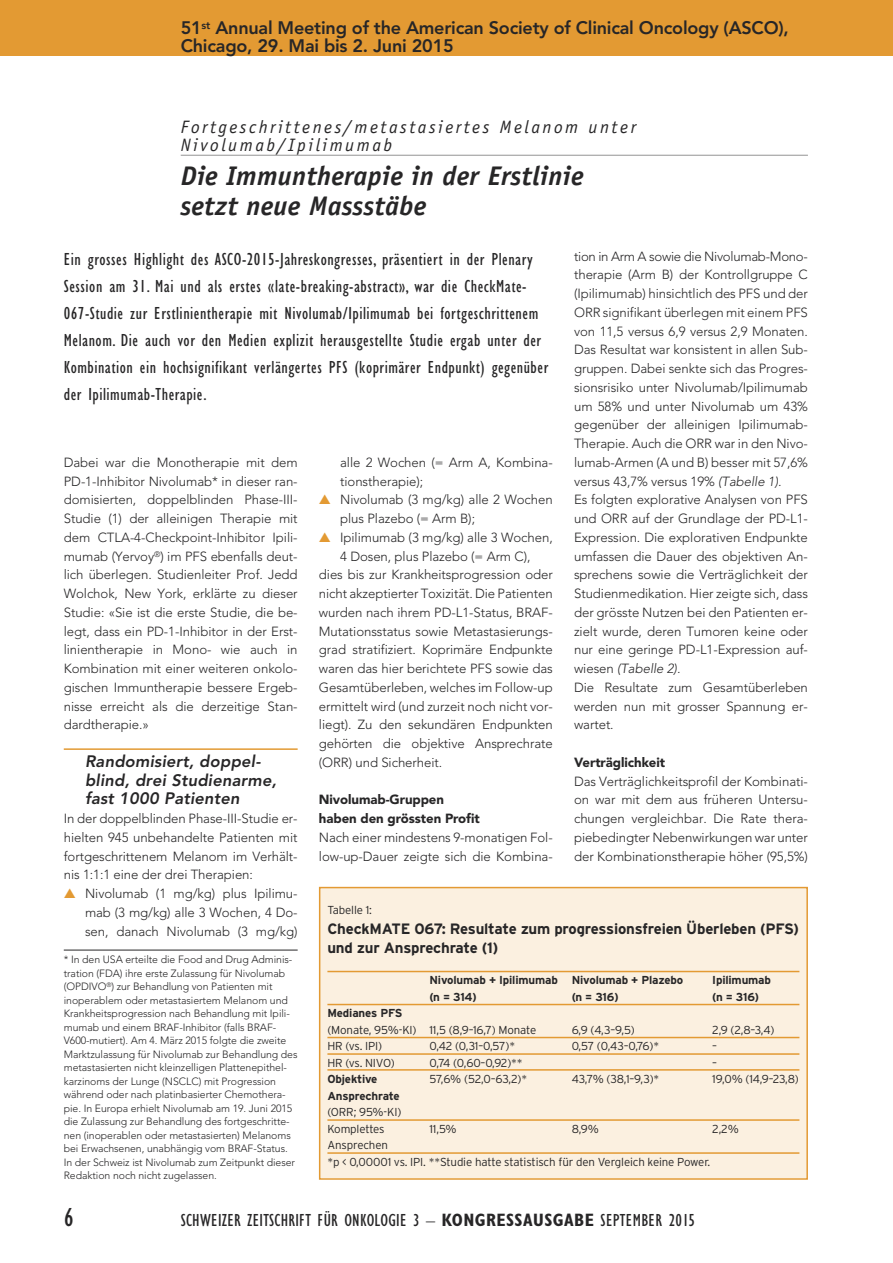
<style>
.page{position:relative;width:893px;height:1263px;background:#fff}
.page>*{position:absolute;margin:0;border:0;box-sizing:border-box;transform-origin:0 0}
.t1{font:italic 700 27px/30px "Officina Sans";letter-spacing:.01em;color:#272627}
.t2{font:condensed 27px "Gill Sans";color:#272627}
.t3{font:condensed 18px/27px "Gill Sans";letter-spacing:.03em;color:#272627}
.t4{font:800 18px/18px "Avenir";letter-spacing:-.01em;color:#272627}
.t5{font:italic 18px/18px "Officina Sans";letter-spacing:.14em;color:#272627}
.t6{font:italic 800 16.5px/18.8px "Avenir";letter-spacing:.01em;color:#272627}
.t7{font:700 15px/19.5px "Interstate";letter-spacing:-.015em;color:#272627}
.t8{font:300 13.2px/18.8px "Avenir";letter-spacing:-.005em;color:#272627;text-align:justify}
.t9{font:900 13.2px/18.8px "Avenir";letter-spacing:-.005em;color:#272627}
.t10{font:300 11.55px/16.5px "Interstate";letter-spacing:-.015em;color:#272627}
.t11{font:700 11.55px "Interstate";letter-spacing:-.015em;color:#272627}
.t12{font:300 10.5px/13.5px "Avenir";letter-spacing:-.005em;color:#272627}
.s1{font-style:italic}
.s2{color:#e39a33}
.s3{font-weight:700}
</style>
<div class="page">
<div style="left:0;top:0;width:893px;height:55px;background:#e39a33"></div>
<hr style="left:64px;top:748px;width:234px;height:2px;background:#e39a33">
<hr style="left:181px;top:155px;width:627px;height:1px;background:#939393">
<hr style="left:64px;top:950px;width:234px;height:1px;background:#272627">
<div style="left:320px;top:888px;width:486px;height:290px;background:#fbf0e0"></div>
<div style="left:319px;top:887px;width:489px;height:293px;border:2px solid #e39a33"></div>
<hr style="left:327px;top:971px;width:472px;height:1px;background:#e39a33">
<hr style="left:327px;top:1004px;width:472px;height:1px;background:#e39a33">
<hr style="left:327px;top:1037px;width:472px;height:1px;background:#e39a33">
<hr style="left:327px;top:1053px;width:472px;height:2px;background:#e39a33">
<hr style="left:327px;top:1069px;width:472px;height:2px;background:#e39a33">
<hr style="left:327px;top:1119px;width:472px;height:2px;background:#e39a33">
<hr style="left:327px;top:1152px;width:472px;height:2px;background:#e39a33">
<h2 class="t4" style="left:181px;top:18px;width:610px">51<sup>st</sup> Annual Meeting of the American Society of Clinical Oncology (ASCO),<br>Chicago, 29. Mai bis 2. Juni 2015</h2>
<h2 class="t5" style="left:181px;top:119px;width:457px">Fortgeschrittenes/metastasiertes Melanom unter<br>Nivolumab/Ipilimumab</h2>
<h1 class="t1" style="left:181px;top:163px;width:404px">Die Immuntherapie in der Erstlinie setzt neue Massstäbe</h1>
<p class="t8" style="left:574px;top:247px;width:235px;text-align:left">tion in Arm A sowie die Nivolumab-Mono&shy;therapie (Arm B) der Kontrollgruppe C (Ipilimumab) hinsichtlich des PFS und der ORR signifikant überlegen mit einem PFS von 11,5 versus 6,9 versus 2,9 Monaten.<br>Das Resultat war konsistent in allen Sub&shy;gruppen. Dabei senkte sich das Progres&shy;sionsrisiko unter Nivolumab/Ipilimumab um 58% und unter Nivolumab um 43% gegenüber der alleinigen Ipilimumab-Therapie. Auch die ORR war in den Nivo&shy;lumab-Armen (A und B) besser mit 57,6% versus 43,7% versus 19% <span class="s1">(Tabelle 1).<br></span>Es folgten explorative Analysen von PFS und ORR auf der Grundlage der PD-L1- Expression. Die explorativen Endpunkte umfassen die Dauer des objektiven An&shy;sprechens sowie die Verträglichkeit der Studienmedikation. Hier zeigte sich, dass der grösste Nutzen bei den Patienten er&shy;zielt wurde, deren Tumoren keine oder nur eine geringe PD-L1-Expression auf&shy;wiesen <span class="s1">(Tabelle 2).<br></span>Die Resultate zum Gesamtüberleben werden nun mit grosser Spannung er&shy;wartet.</p>
<p class="t9" style="left:574px;top:752px;width:93px">Verträglichkeit</p>
<p class="t8" style="left:574px;top:772px;width:235px">Das Verträglichkeitsprofil der Kombinati&shy;on war mit dem aus früheren Untersu&shy;chungen vergleichbar. Die Rate thera&shy;piebedingter Nebenwirkungen war unter der Kombinationstherapie höher (95,5%)</p>
<p class="t3" style="left:64px;top:247px;width:486px">Ein grosses Highlight des ASCO-2015-Jahreskongresses, präsentiert in der Plenary Session am 31. Mai und als erstes «late-breaking-abstract», war die CheckMate-067-Studie zur Erstlinientherapie mit Nivolumab/Ipilimumab bei fortgeschrittenem Melanom. Die auch vor den Medien explizit herausgestellte Studie ergab unter der Kombination ein hochsignifikant verlängertes PFS (koprimärer Endpunkt) gegenüber der Ipilimumab-Therapie.</p>
<p class="t8" style="left:64px;top:453px;width:235px">Dabei war die Monotherapie mit dem PD-1-Inhibitor Nivolumab* in dieser ran&shy;domisierten, doppelblinden Phase-III-Studie (1) der alleinigen Therapie mit dem CTLA-4-Checkpoint-Inhibitor Ipili&shy;mumab (Yervoy<sup>®</sup>) im PFS ebenfalls deut&shy;lich überlegen. Studienleiter Prof. Jedd Wolchok, New York, erklärte zu dieser Studie: «Sie ist die erste Studie, die be&shy;legt, dass ein PD-1-Inhibitor in der Erst&shy;linientherapie in Mono- wie auch in Kombination mit einer weiteren onkolo&shy;gischen Immuntherapie bessere Ergeb&shy;nisse erreicht als die derzeitige Stan&shy;dardtherapie.»</p>
<p class="t6" style="left:85px;top:752px;width:193px">Randomisiert, doppel&shy;blind, drei Studienarme, fast 1000 Patienten</p>
<p class="t8" style="left:64px;top:809px;width:235px">In der doppelblinden Phase-III-Studie er&shy;hielten 945 unbehandelte Patienten mit fortgeschrittenem Melanom im Verhält&shy;nis 1:1:1 eine der drei Therapien:</p>
<p class="t8" style="left:85px;top:884px;width:214px;text-indent:-21px"><span class="s2">▲</span> Nivolumab (1 mg/kg) plus Ipilimu&shy;mab (3 mg/kg) alle 3 Wochen, 4 Do&shy;sen, danach Nivolumab (3 mg/kg)</p>
<p class="t8" style="left:340px;top:453px;width:214px">alle 2 Wochen (= Arm A, Kombina&shy;tionstherapie);</p>
<p class="t8" style="left:340px;top:490px;width:214px;text-indent:-21px"><span class="s2">▲</span> Nivolumab (3 mg/kg) alle 2 Wochen plus Plazebo (= Arm B);</p>
<p class="t8" style="left:319px;top:528px;width:235px"><span class="s2">▲</span> Ipilimumab (3 mg/kg) alle 3 Wochen,</p>
<p class="t8" style="left:340px;top:547px;width:192px">4 Dosen, plus Plazebo (= Arm C),</p>
<p class="t8" style="left:319px;top:565px;width:235px">dies bis zur Krankheitsprogression oder</p>
<p class="t8" style="left:319px;top:584px;width:235px">nicht akzeptierter Toxizität. Die Patienten</p>
<p class="t8" style="left:319px;top:603px;width:235px">wurden nach ihrem PD-L1-Status, BRAF-</p>
<p class="t8" style="left:319px;top:622px;width:235px">Mutationsstatus sowie Metastasierungs-</p>
<p class="t8" style="left:319px;top:640px;width:235px">grad stratifiziert. Koprimäre Endpunkte</p>
<p class="t8" style="left:319px;top:659px;width:235px">waren das hier berichtete PFS sowie das</p>
<p class="t8" style="left:319px;top:678px;width:235px">Gesamtüberleben, welches im Follow-up</p>
<p class="t8" style="left:319px;top:697px;width:235px">ermittelt wird (und zurzeit noch nicht vor-</p>
<p class="t8" style="left:319px;top:715px;width:235px">liegt). Zu den sekundären Endpunkten</p>
<p class="t8" style="left:319px;top:734px;width:235px">gehörten die objektive Ansprechrate</p>
<p class="t8" style="left:319px;top:753px;width:125px">(ORR) und Sicherheit.</p>
<p class="t9" style="left:319px;top:790px;width:162px">Nivolumab-Gruppen haben den grössten Profit</p>
<p class="t8" style="left:319px;top:828px;width:235px">Nach einer mindestens 9-monatigen Fol&shy;low-up-Dauer zeigte sich die Kombina-</p>
<p class="t10" style="left:327px;top:902px;width:46px">Tabelle 1:</p>
<p class="t7" style="left:327px;top:919px;width:473px">CheckMATE 067: Resultate zum progressionsfreien Überleben (PFS) und zur Ansprechrate (1)</p>
<p class="t11" style="left:429px;top:973px;width:255px">Nivolumab + Ipilimumab Nivolumab + Plazebo</p>
<p class="t11" style="left:712px;top:973px;width:60px">Ipilimumab</p>
<p class="t11" style="left:429px;top:990px;width:49px">(n = 314)</p>
<p class="t11" style="left:572px;top:990px;width:48px">(n = 316)</p>
<p class="t11" style="left:712px;top:990px;width:48px">(n = 316)</p>
<p class="t11" style="left:327px;top:1006px;width:77px">Medianes PFS</p>
<p class="t10" style="left:327px;top:1021px;width:210px">(Monate, 95%-KI) 11,5 (8,9–16,7) Monate</p>
<p class="t10" style="left:572px;top:1021px;width:65px">6,9 (4,3–9,5)</p>
<p class="t10" style="left:712px;top:1021px;width:64px">2,9 (2,8–3,4)</p>
<p class="t10" style="left:327px;top:1038px;width:56px">HR (vs. IPI)</p>
<p class="t10" style="left:429px;top:1038px;width:87px">0,42 (0,31–0,57)*</p>
<p class="t10" style="left:572px;top:1038px;width:89px">0,57 (0,43–0,76)*</p>
<p class="t10" style="left:712px;top:1038px;width:6px">–</p>
<p class="t10" style="left:327px;top:1054px;width:69px">HR (vs. NIVO)</p>
<p class="t10" style="left:429px;top:1054px;width:95px">0,74 (0,60–0,92)**</p>
<p class="t10" style="left:712px;top:1054px;width:6px">–</p>
<p class="t11" style="left:327px;top:1072px;width:52px">Objektive</p>
<p class="t10" style="left:429px;top:1071px;width:99px">57,6% (52,0–63,2)*</p>
<p class="t10" style="left:572px;top:1071px;width:89px">43,7% (38,1–9,3)*</p>
<p class="t10" style="left:712px;top:1071px;width:88px">19,0% (14,9–23,8)</p>
<p class="t11" style="left:327px;top:1089px;width:74px">Ansprechrate</p>
<p class="t10" style="left:327px;top:1104px;width:76px">(ORR; 95%-KI)<br>Komplettes</p>
<p class="t12" style="left:64px;top:953px;width:235px">* In den USA erteilte die Food and Drug Adminis&shy;tration (FDA) ihre erste Zulassung für Nivolumab (OPDIVO<sup>®</sup>) zur Behandlung von Patienten mit inoperablem oder metastasiertem Melanom und Krankheitsprogression nach Behandlung mit Ipili&shy;mumab und einem BRAF-Inhibitor (falls BRAF-V600-mutiert). Am 4. März 2015 folgte die zweite Marktzulassung für Nivolumab zur Behandlung des metastasierten nicht kleinzelligen Plattenepithel&shy;karzinoms der Lunge (NSCLC) mit Progression während oder nach platinbasierter Chemothera&shy;pie. In Europa erhielt Nivolumab am 19. Juni 2015 die Zulassung zur Behandlung des fortgeschritte&shy;nen (inoperablen oder metastasierten) Melanoms bei Erwachsenen, unabhängig vom BRAF-Status.<br>In der Schweiz ist Nivolumab zum Zeitpunkt dieser Redaktion noch nicht zugelassen.</p>
<p class="t10" style="left:429px;top:1120px;width:29px">11,5%</p>
<p class="t10" style="left:572px;top:1120px;width:29px">8,9%</p>
<p class="t10" style="left:712px;top:1120px;width:28px">2,2%</p>
<p class="t10" style="left:327px;top:1137px;width:384px">Ansprechen<br>*p &lt; 0,00001 vs. IPI. **Studie hatte statistisch für den Vergleich keine Power.</p>
<h1 class="t2" style="left:64px;top:1207px;width:11px">6</h1>
<h2 class="t3" style="left:181px;top:1208px;width:516px">SCHWEIZER ZEITSCHRIFT FÜR ONKOLOGIE 3 – <span class="s3">KONGRESSAUSGABE</span> SEPTEMBER 2015</h2>
</div>
